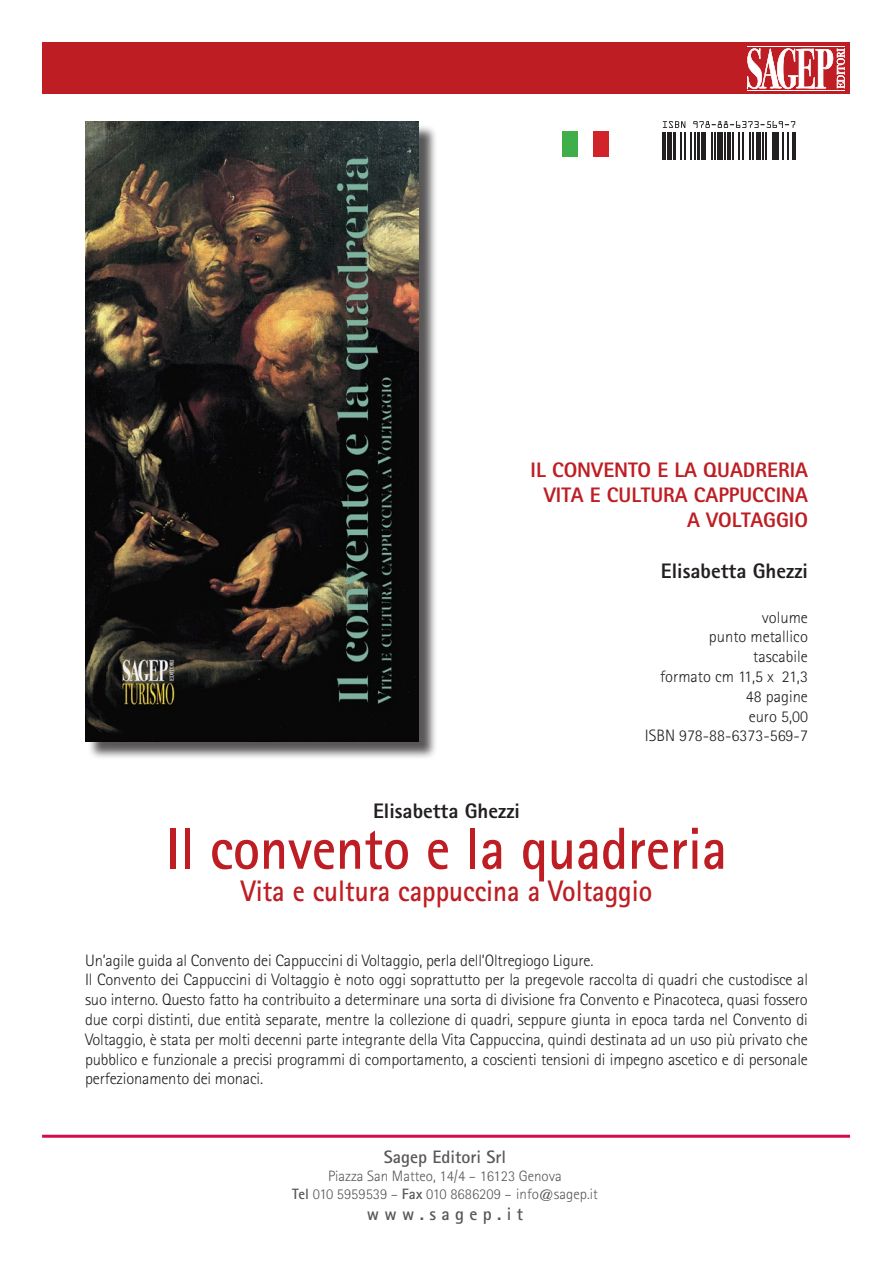
<style>
.page{position:relative;width:893px;height:1263px;background:#fff}
.page>*{position:absolute;margin:0;border:0;box-sizing:border-box;transform-origin:0 0}
.t1{font:700 59.4px "Rotis Sans Serif Std";color:#be1e23;scale:.91 1}
.t2{font:700 29.7px "Rotis Sans Serif Std";color:#be1e23;scale:.91 1}
.t3{font:800 21px/25.2px "Rotis Sans Serif Std";color:#be1e23;text-align:right}
.t4{font:800 21px "Rotis Sans Serif Std";color:#231f20}
.t5{font:700 18px "Rotis Sans Serif Std";color:#57585a}
.t6{font:300 16.5px/19.8px "Rotis Sans Serif Std";letter-spacing:-.01em;color:#231f20;text-align:justify}
.t7{font:300 15px "Rotis Sans Serif Std";color:#57585a}
.s1{font-weight:700}
</style>
<div class="page">
<hr style="left:42px;top:1135px;width:808px;height:3px;background:#d50a49">
<div style="left:43px;top:43px;width:807px;height:51px;background:#be1e23"></div>
<svg style="left:747px;top:48px;width:98px;height:41px"></svg>
<hr style="left:747px;top:46px;width:98px;height:1px;background:#fff">
<hr style="left:748px;top:91px;width:97px;height:1px;background:#fff">
<hr style="left:748px;top:90px;width:97px;height:1px;background:#fff">
<div style="left:87px;top:124px;width:350px;height:636px;background:#231f20;opacity:.75"></div>
<img style="left:85px;top:122px;width:333px;height:619px">
<svg style="left:662px;top:121px;width:134px;height:38px"></svg>
<div style="left:593px;top:131px;width:15px;height:25px;background:#d1232a"></div>
<div style="left:562px;top:131px;width:16px;height:25px;background:#40ae49"></div>
<p class="t3" style="left:531px;top:457px;width:279px">IL CONVENTO E LA QUADRERIA</p>
<p class="t3" style="left:544px;top:482px;width:266px">VITA E CULTURA CAPPUCCINA<br>A VOLTAGGIO</p>
<p class="t4" style="left:661px;top:557px;width:148px">Elisabetta Ghezzi</p>
<p class="t6" style="left:762px;top:607px;width:48px">volume</p>
<p class="t6" style="left:709px;top:627px;width:100px">punto metallico</p>
<p class="t6" style="left:753px;top:647px;width:56px">tascabile</p>
<p class="t6" style="left:660px;top:666px;width:149px">formato cm 11,5 x 21,3</p>
<p class="t6" style="left:746px;top:686px;width:63px">48 pagine</p>
<p class="t6" style="left:749px;top:706px;width:61px">euro 5,00</p>
<p class="t6" style="left:645px;top:726px;width:165px">ISBN 978-88-6373-569-7</p>
<p class="t4" style="left:373px;top:797px;width:148px">Elisabetta Ghezzi</p>
<p class="t1" style="left:166px;top:811px;width:618px">Il convento e la quadreria</p>
<p class="t2" style="left:241px;top:872px;width:454px">Vita e cultura cappuccina a Voltaggio</p>
<p class="t6" style="left:85px;top:950px;width:510px">Un’agile guida al Convento dei Cappuccini di Voltaggio, perla dell’Oltregiogo Ligure.</p>
<p class="t6" style="left:85px;top:970px;width:724px">Il Convento dei Cappuccini di Voltaggio è noto oggi soprattutto per la pregevole raccolta di quadri che custodisce al suo interno. Questo fatto ha contribuito a determinare una sorta di divisione fra Convento e Pinacoteca, quasi fossero due corpi distinti, due entità separate, mentre la collezione di quadri, seppure giunta in epoca tarda nel Convento di Voltaggio, è stata per molti decenni parte integrante della Vita Cappuccina, quindi destinata ad un uso più privato che pubblico e funzionale a precisi programmi di comportamento, a coscienti tensioni di impegno ascetico e di personale perfezionamento dei monaci.</p>
<p class="t5" style="left:384px;top:1145px;width:124px">Sagep Editori Srl</p>
<p class="t7" style="left:328px;top:1167px;width:235px">Piazza San Matteo, 14/4 – 16123 Genova</p>
<p class="t7" style="left:292px;top:1185px;width:307px"><span class="s1">Tel</span> 010 5959539 – <span class="s1">Fax</span> 010 8686209 – info@sagep.it</p>
<p class="t5" style="left:367px;top:1203px;width:158px">w w w . s a g e p . i t</p>
</div>
